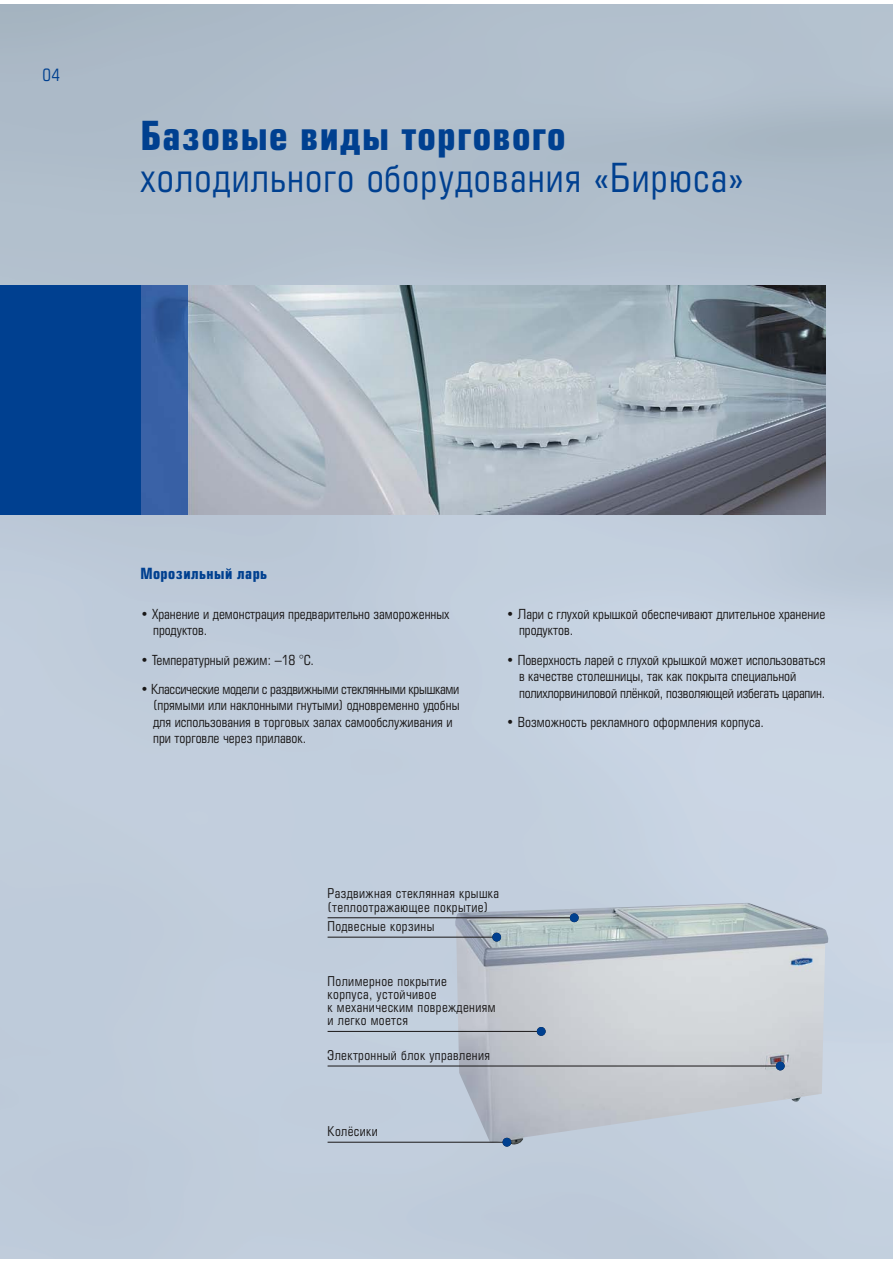
<style>
.page{position:relative;width:893px;height:1263px;background:#fff}
.page>*{position:absolute;margin:0;border:0;box-sizing:border-box;transform-origin:0 0}
.t1{font:39px "Europe Cond";letter-spacing:.03em;color:#004090}
.t2{font:700 39px "Europe Cond";letter-spacing:.03em;color:#004090}
.t3{font:16.5px "Europe Cond";color:#004090}
.t4{font:700 15px "Europe Cond";letter-spacing:.03em;color:#004090}
.t5{font:13.5px/16.5px "Europe Cond";color:#191717}
.t6{font:13.2px/13.2px "Europe Cond";letter-spacing:.03em;color:#191717}
</style>
<div class="page">
<img style="left:0;top:4px;width:892px;height:1255px">
<img style="left:455px;top:903px;width:373px;height:242px">
<img style="left:187px;top:285px;width:638px;height:230px">
<hr style="left:327px;top:1031px;width:214px;height:1px;background:#191717">
<div style="left:537px;top:1027px;width:8px;height:9px;background:#004090;border-radius:50%"></div>
<hr style="left:327px;top:917px;width:247px;height:1px;background:#191717">
<div style="left:570px;top:913px;width:8px;height:9px;background:#004090;border-radius:50%"></div>
<hr style="left:327px;top:1142px;width:180px;height:1px;background:#191717">
<div style="left:502px;top:1138px;width:9px;height:9px;background:#004090;border-radius:50%"></div>
<hr style="left:327px;top:937px;width:169px;height:1px;background:#191717">
<div style="left:492px;top:933px;width:9px;height:9px;background:#004090;border-radius:50%"></div>
<img style="left:140px;top:285px;width:47px;height:230px">
<div style="left:0;top:285px;width:140px;height:230px;background:#004090"></div>
<hr style="left:327px;top:1066px;width:453px;height:1px;background:#191717">
<div style="left:775px;top:1062px;width:9px;height:8px;background:#004090;border-radius:50%"></div>
<p class="t3" style="left:43px;top:69px;width:19px">04</p>
<h1 class="t2" style="left:140px;top:120px;width:427px">Базовые виды торгового</h1>
<h1 class="t1" style="left:140px;top:162px;width:605px">холодильного оборудования «Бирюса»</h1>
<p class="t4" style="left:140px;top:567px;width:128px">Морозильный ларь</p>
<p class="t5" style="left:153px;top:607px;width:298px;text-indent:-13px">• Хранение и демонстрация предварительно замороженных продуктов.</p>
<p class="t5" style="left:140px;top:652px;width:175px">• Температурный режим: –18 °С.</p>
<p class="t5" style="left:153px;top:682px;width:308px;text-indent:-13px">• Классические модели с раздвижными стеклянными крышками (прямыми или наклонными гнутыми) одновременно удобны для использования в торговых залах самообслуживания и при торговле через прилавок.</p>
<p class="t5" style="left:519px;top:607px;width:308px;text-indent:-13px">• Лари с глухой крышкой обеспечивают длительное хранение продуктов.</p>
<p class="t5" style="left:519px;top:652px;width:308px;text-indent:-13px">• Поверхность ларей с глухой крышкой может использоваться в качестве столешницы, так как покрыта специальной полихлорвиниловой плёнкой, позволяющей избегать царапин.</p>
<p class="t5" style="left:506px;top:715px;width:259px">• Возможность рекламного оформления корпуса.</p>
<p class="t6" style="left:327px;top:888px;width:173px">Раздвижная стеклянная крышка (теплоотражающее покрытие)</p>
<p class="t6" style="left:327px;top:920px;width:108px">Подвесные корзины</p>
<p class="t6" style="left:327px;top:975px;width:169px">Полимерное покрытие<br>корпуса, устойчивое<br>к механическим повреждениям и легко моется</p>
<p class="t6" style="left:327px;top:1049px;width:164px">Электронный блок управления</p>
<p class="t6" style="left:327px;top:1125px;width:52px">Колёсики</p>
</div>
